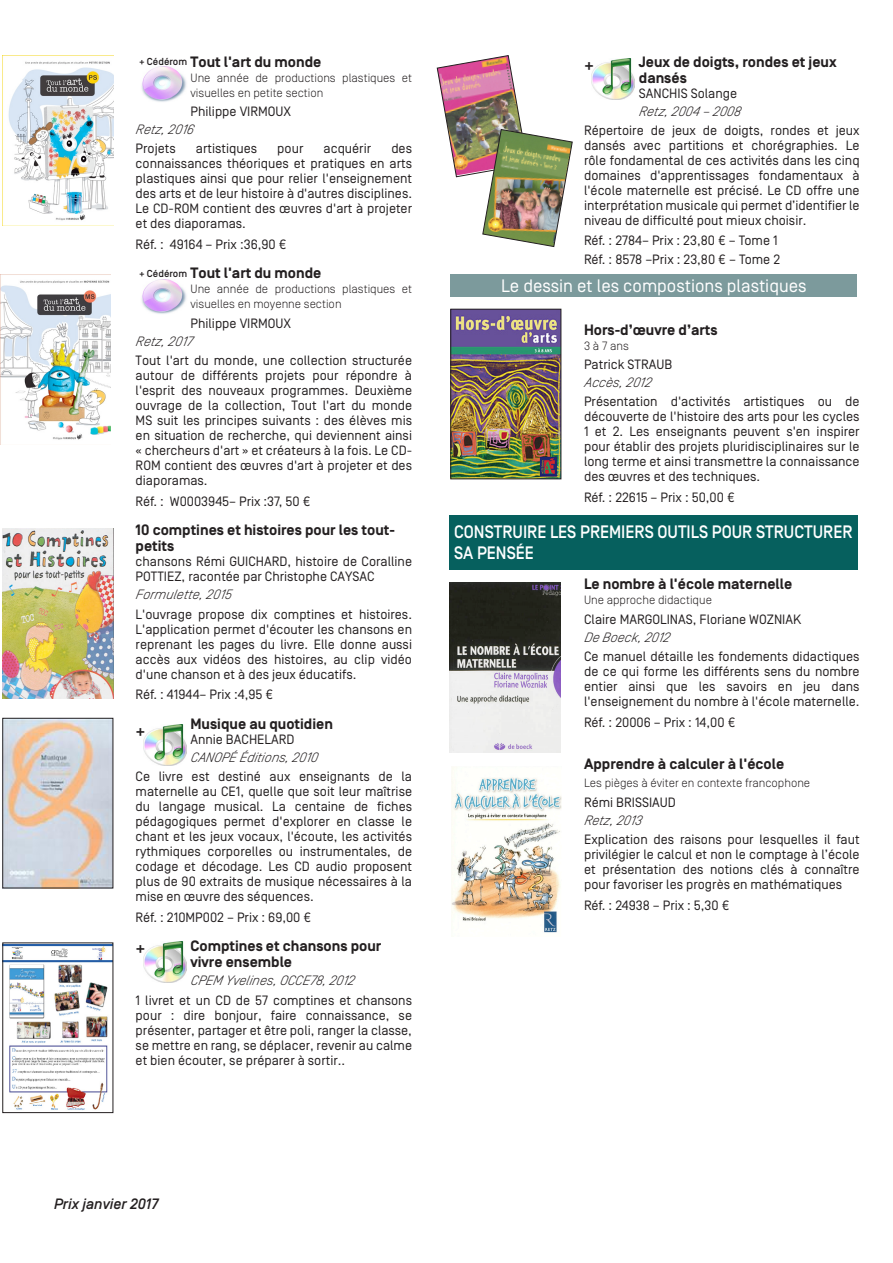
<style>
.page{position:relative;width:893px;height:1263px;background:#fff}
.page>*{position:absolute;margin:0;border:0;box-sizing:border-box;transform-origin:0 0}
.t1{font:500 18px/21px "Simplon BP";color:#fff;scale:.92 1}
.t2{font:18px "Simplon BP Regular";color:#fff}
.t3{font:500 18px "Simplon BP";color:#231f20}
.Titre{font:700 15px/16.5px "Simplon BP";color:#231f20}
.Titre-2{font:italic 500 15px "Simplon BP";color:#231f20}
.Auteur{font:13.5px/15px "Simplon BP Regular";color:#231f20;text-align:justify}
.References{font:13.5px "Simplon BP Regular";color:#231f20}
.Editeur{font:italic 300 13.5px "Simplon BP";color:#231f20}
.Soustitre{font:300 12px/15px "Simplon BP";color:#231f20}
.t4{font:500 10.2px "Simplon BP";color:#231f20}
</style>
<div class="page">
<img style="left:141px;top:67px;width:46px;height:35px">
<img style="left:141px;top:279px;width:46px;height:35px">
<img style="left:143px;top:725px;width:43px;height:41px">
<img style="left:143px;top:942px;width:43px;height:41px">
<img style="left:591px;top:58px;width:44px;height:41px">
<img style="left:3px;top:55px;width:110px;height:171px">
<img style="left:0;top:274px;width:111px;height:170px">
<img style="left:3px;top:528px;width:110px;height:170px">
<img style="left:5px;top:945px;width:106px;height:165px">
<img style="left:437px;top:55px;width:135px;height:192px">
<img style="left:5px;top:720px;width:106px;height:166px">
<div style="left:451px;top:274px;width:406px;height:23px;background:#7c9a9c"></div>
<img style="left:453px;top:311px;width:106px;height:166px">
<div style="left:451px;top:309px;width:110px;height:170px;border:1px solid #231f20"></div>
<div style="left:450px;top:515px;width:408px;height:54px;background:#06605e"></div>
<img style="left:450px;top:582px;width:110px;height:170px">
<img style="left:451px;top:767px;width:111px;height:166px">
<p class="t4" style="left:139px;top:55px;width:50px">+ Cédérom</p>
<p class="Titre" style="left:191px;top:54px;width:132px">Tout l'art du monde</p>
<p class="Soustitre" style="left:191px;top:70px;width:223px">Une année de productions plastiques et visuelles en petite section</p>
<p class="Auteur" style="left:191px;top:104px;width:102px">Philippe VIRMOUX</p>
<p class="Editeur" style="left:136px;top:121px;width:62px">Retz,2016</p>
<p class="Auteur" style="left:136px;top:141px;width:42px">Projets</p>
<p class="Auteur" style="left:196px;top:141px;width:63px">artistiques</p>
<p class="Auteur" style="left:277px;top:141px;width:28px">pour</p>
<p class="Auteur" style="left:324px;top:141px;width:49px">acquérir</p>
<p class="Auteur" style="left:136px;top:141px;width:278px;text-indent:256px">des connaissances théoriques et pratiques en arts plastiques ainsi que pour relier l'enseignement des arts et de leur histoire à d'autres disciplines.<br>Le CD-ROM contient des œuvres d'art à projeter et des diaporamas.</p>
<p class="References" style="left:136px;top:236px;width:153px">Réf. : 49164 – Prix :36,90 €</p>
<p class="t4" style="left:139px;top:268px;width:50px">+ Cédérom</p>
<p class="Titre" style="left:191px;top:265px;width:132px">Tout l'art du monde</p>
<p class="Soustitre" style="left:191px;top:281px;width:223px">Une année de productions plastiques et visuelles en moyenne section</p>
<p class="Auteur" style="left:191px;top:315px;width:102px">Philippe VIRMOUX</p>
<p class="Editeur" style="left:136px;top:333px;width:58px">Retz,2017</p>
<p class="Auteur" style="left:136px;top:353px;width:278px">Tout l'art du monde, une collection structurée autour de différents projets pour répondre à l'esprit des nouveaux programmes. Deuxième ouvrage de la collection, Tout l'art du monde MS suit les principes suivants : des élèves mis en situation de recherche, qui deviennent ainsi « chercheurs d'art » et créateurs à la fois. Le CD-ROM contient des œuvres d'art à projeter et des diaporamas.</p>
<p class="References" style="left:136px;top:493px;width:176px">Réf. : W0003945– Prix :37, 50 €</p>
<p class="Titre" style="left:136px;top:522px;width:261px">10 comptines et histoires pour les tout&shy;petits</p>
<p class="Auteur" style="left:136px;top:554px;width:278px">chansons Rémi GUICHARD, histoire de Coralline<br>POTTIEZ, racontée par Christophe CAYSAC</p>
<p class="Editeur" style="left:136px;top:587px;width:100px">Formulette,2015</p>
<p class="Auteur" style="left:136px;top:606px;width:278px">L'ouvrage propose dix comptines et histoires.<br>L'application permet d'écouter les chansons en reprenant les pages du livre. Elle donne aussi accès aux vidéos des histoires, au clip vidéo d'une chanson et à des jeux éducatifs.</p>
<p class="References" style="left:136px;top:687px;width:139px">Réf. : 41944– Prix :4,95 €</p>
<p class="t3" style="left:136px;top:720px;width:12px">+</p>
<p class="Titre" style="left:190px;top:716px;width:144px">Musique au quotidien</p>
<p class="Auteur" style="left:190px;top:731px;width:106px">Annie BACHELARD</p>
<p class="Editeur" style="left:190px;top:749px;width:131px">CA NOPÉ Éditions,2010</p>
<p class="Auteur" style="left:136px;top:769px;width:278px">Ce livre est destiné aux enseignants de la maternelle au CE1, quelle que soit leur maîtrise du langage musical. La centaine de fiches pédagogiques permet d'explorer en classe le chant et les jeux vocaux, l'écoute, les activités rythmiques corporelles ou instrumentales, de codage et décodage. Les CD audio proposent plus de 90 extraits de musique nécessaires à la mise en œuvre des séquences.</p>
<p class="References" style="left:136px;top:909px;width:177px">Réf. : 210MP002 – Prix : 69,00 €</p>
<p class="t3" style="left:136px;top:937px;width:12px">+</p>
<p class="Titre" style="left:190px;top:938px;width:192px">Comptines et chansons pour vivre ensemble</p>
<p class="Editeur" style="left:190px;top:973px;width:168px">CPEM Yvelines,OCCE78,2012</p>
<p class="Auteur" style="left:136px;top:992px;width:278px">1 livret et un CD de 57 comptines et chansons pour : dire bonjour, faire connaissance, se présenter, partager et être poli, ranger la classe, se mettre en rang, se déplacer, revenir au calme et bien écouter, se préparer à sortir..</p>
<p class="t3" style="left:584px;top:54px;width:12px">+</p>
<p class="Titre" style="left:639px;top:54px;width:199px">Jeux de doigts, rondes et jeux dansés</p>
<p class="Auteur" style="left:639px;top:86px;width:100px">SANCHIS Solange</p>
<p class="Editeur" style="left:639px;top:104px;width:106px">Retz,2004 – 2008</p>
<p class="Auteur" style="left:584px;top:123px;width:277px">Répertoire de jeux de doigts, rondes et jeux dansés avec partitions et chorégraphies. Le rôle fondamental de ces activités dans les cinq domaines d'apprentissages fondamentaux à l'école maternelle est précisé. Le CD offre une interprétation musicale qui permet d’identifier le niveau de difficulté pout mieux choisir.</p>
<p class="References" style="left:584px;top:232px;width:195px">Réf. : 2784– Prix : 23,80 € – Tome 1</p>
<p class="References" style="left:584px;top:251px;width:198px">Réf. : 8578 –Prix : 23,80 € – Tome 2</p>
<p class="t2" style="left:501px;top:276px;width:307px">Le dessin et les compostions plastiques</p>
<p class="Titre" style="left:584px;top:322px;width:135px">Hors-d’œuvre d’arts</p>
<p class="Soustitre" style="left:584px;top:338px;width:46px">3 à 7 ans</p>
<p class="Auteur" style="left:584px;top:357px;width:90px">Patrick STRAUB</p>
<p class="Editeur" style="left:584px;top:374px;width:71px">Accès,2012</p>
<p class="Auteur" style="left:584px;top:394px;width:277px">Présentation d'activités artistiques ou de découverte de l'histoire des arts pour les cycles 1 et 2. Les enseignants peuvent s'en inspirer pour établir des projets pluridisciplinaires sur le long terme et ainsi transmettre la connaissance des œuvres et des techniques.</p>
<p class="References" style="left:584px;top:489px;width:152px">Réf. : 22615 – Prix : 50,00 €</p>
<p class="t1" style="left:454px;top:522px;width:435px">CONSTRUIRE LES PREMIERS OUTILS POUR STRUCTURER<br>SA PENSÉE</p>
<p class="Titre" style="left:584px;top:576px;width:210px">Le nombre à l'école maternelle</p>
<p class="Soustitre" style="left:584px;top:592px;width:129px">Une approche didactique</p>
<p class="Auteur" style="left:584px;top:611px;width:219px">Claire MARGOLINAS, Floriane WOZNIAK</p>
<p class="Editeur" style="left:584px;top:629px;width:90px">De Boeck,2012</p>
<p class="Auteur" style="left:584px;top:649px;width:277px">Ce manuel détaille les fondements didactiques de ce qui forme les différents sens du nombre entier ainsi que les savoirs en jeu dans l'enseignement du nombre à l'école maternelle.</p>
<p class="References" style="left:584px;top:714px;width:153px">Réf. : 20006 – Prix : 14,00 €</p>
<p class="Titre" style="left:584px;top:756px;width:202px">Apprendre à calculer à l'école</p>
<p class="Soustitre" style="left:584px;top:775px;width:228px">Les pièges à éviter en contexte francophone</p>
<p class="Auteur" style="left:584px;top:794px;width:93px">Rémi BRISSIAUD</p>
<p class="Editeur" style="left:584px;top:812px;width:62px">Retz,2013</p>
<p class="Auteur" style="left:584px;top:832px;width:277px">Explication des raisons pour lesquelles il faut privilégier le calcul et non le comptage à l’école et présentation des notions clés à connaître pour favoriser les progrès en mathématiques</p>
<p class="References" style="left:584px;top:897px;width:147px">Réf. : 24938 – Prix : 5,30 €</p>
<p class="Titre-2" style="left:54px;top:1195px;width:106px">Prix janvier 2017</p>
</div>
